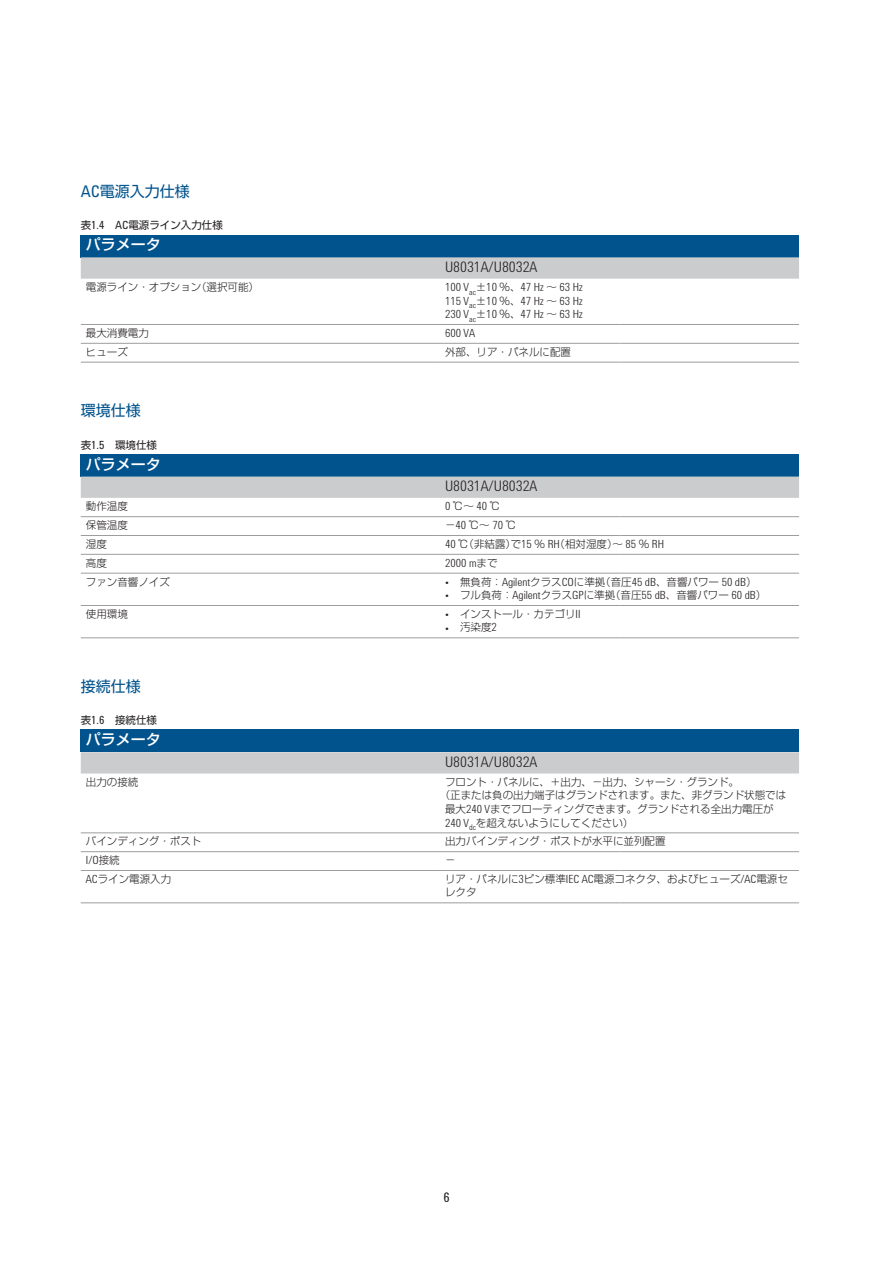
<style>
.page{position:relative;width:893px;height:1263px;background:#fff}
.page>*{position:absolute;margin:0;border:0;box-sizing:border-box;transform-origin:0 0}
.t1{font:15px "Shin Go Pro";color:#00538d}
.t2{font:500 15px "Shin Go Pro";color:#fff}
.t3{font:300 14.85px "Agilent Cond";color:#231f20}
.t4{font:13.5px "Agilent Cond";color:#231f20}
.t5{font:300 11.55px/13.5px "Agilent Cond";color:#231f20;text-align:justify}
.t6{font:300 10.5px/13.5px "Shin Go Pro";color:#231f20}
.t7{font:10.5px "Shin Go Pro";color:#231f20}
.s1{font-family:"Agilent Cond";font-size:16.5px}
.s2{font-family:"Agilent Cond";font-size:11.55px}
.s3{font-family:"Shin Go Pro";font-size:10.5px}
</style>
<div class="page">
<div style="left:81px;top:235px;width:718px;height:22px;background:#00538d"></div>
<svg style="left:81px;top:257px;width:718px;height:22px;background:#c8cacd"></svg>
<hr style="left:81px;top:324px;width:359px;height:1px;background:#9b9da0">
<hr style="left:440px;top:324px;width:179px;height:1px;background:#9b9da0">
<hr style="left:619px;top:324px;width:180px;height:1px;background:#9b9da0">
<hr style="left:81px;top:343px;width:359px;height:1px;background:#9b9da0">
<hr style="left:440px;top:343px;width:179px;height:1px;background:#9b9da0">
<hr style="left:619px;top:343px;width:180px;height:1px;background:#9b9da0">
<hr style="left:81px;top:362px;width:359px;height:1px;background:#9b9da0">
<hr style="left:440px;top:362px;width:179px;height:1px;background:#9b9da0">
<hr style="left:619px;top:362px;width:180px;height:1px;background:#9b9da0">
<div style="left:81px;top:454px;width:718px;height:23px;background:#00538d"></div>
<div style="left:81px;top:477px;width:718px;height:21px;background:#cbccce"></div>
<hr style="left:81px;top:516px;width:359px;height:1px;background:#9b9da0">
<hr style="left:440px;top:516px;width:179px;height:1px;background:#9b9da0">
<hr style="left:619px;top:516px;width:180px;height:1px;background:#9b9da0">
<hr style="left:81px;top:535px;width:359px;height:1px;background:#9b9da0">
<hr style="left:440px;top:535px;width:179px;height:1px;background:#9b9da0">
<hr style="left:619px;top:535px;width:180px;height:1px;background:#9b9da0">
<hr style="left:81px;top:554px;width:359px;height:1px;background:#9b9da0">
<hr style="left:440px;top:554px;width:179px;height:1px;background:#9b9da0">
<hr style="left:619px;top:554px;width:180px;height:1px;background:#9b9da0">
<hr style="left:81px;top:573px;width:359px;height:1px;background:#9b9da0">
<hr style="left:440px;top:573px;width:179px;height:1px;background:#9b9da0">
<hr style="left:619px;top:573px;width:180px;height:1px;background:#9b9da0">
<hr style="left:81px;top:605px;width:359px;height:1px;background:#9b9da0">
<hr style="left:440px;top:605px;width:179px;height:1px;background:#9b9da0">
<hr style="left:619px;top:605px;width:180px;height:1px;background:#9b9da0">
<hr style="left:81px;top:637px;width:359px;height:1px;background:#9b9da0">
<hr style="left:440px;top:637px;width:179px;height:1px;background:#9b9da0">
<hr style="left:619px;top:637px;width:180px;height:1px;background:#9b9da0">
<div style="left:81px;top:730px;width:718px;height:22px;background:#00538d"></div>
<div style="left:81px;top:752px;width:718px;height:21px;background:#cbccce"></div>
<hr style="left:81px;top:832px;width:359px;height:1px;background:#9b9da0">
<hr style="left:440px;top:832px;width:179px;height:1px;background:#9b9da0">
<hr style="left:619px;top:832px;width:180px;height:1px;background:#9b9da0">
<hr style="left:81px;top:851px;width:359px;height:1px;background:#9b9da0">
<hr style="left:440px;top:851px;width:179px;height:1px;background:#9b9da0">
<hr style="left:619px;top:851px;width:180px;height:1px;background:#9b9da0">
<hr style="left:81px;top:870px;width:359px;height:1px;background:#9b9da0">
<hr style="left:440px;top:870px;width:179px;height:1px;background:#9b9da0">
<hr style="left:619px;top:870px;width:180px;height:1px;background:#9b9da0">
<hr style="left:81px;top:902px;width:359px;height:1px;background:#9b9da0">
<hr style="left:440px;top:902px;width:179px;height:1px;background:#9b9da0">
<hr style="left:619px;top:902px;width:180px;height:1px;background:#9b9da0">
<h1 class="t1" style="left:81px;top:179px;width:111px"><span class="s1">AC</span>電源入力仕様</h1>
<p class="t7" style="left:81px;top:217px;width:144px">表<span class="s2">1.4 AC</span>電源ライン入力仕様</p>
<h1 class="t2" style="left:86px;top:232px;width:76px">パラメータ</h1>
<h2 class="t3" style="left:445px;top:258px;width:94px">U8031A/U8032A</h2>
<p class="t6" style="left:86px;top:279px;width:175px">電源ライン・オプション（選択可能）</p>
<p class="t5" style="left:445px;top:280px;width:139px">100 V<sub>ac</sub><span class="s3">±</span>10 <span class="s3">％、</span>47 Hz <span class="s3">～</span> 63 Hz 115 V<sub>ac</sub><span class="s3">±</span>10 <span class="s3">％、</span>47 Hz <span class="s3">～</span> 63 Hz 230 V<sub>ac</sub><span class="s3">±</span>10 <span class="s3">％、</span>47 Hz <span class="s3">～</span> 63 Hz</p>
<p class="t6" style="left:86px;top:325px;width:64px">最大消費電力</p>
<p class="t5" style="left:445px;top:326px;width:32px">600 VA</p>
<p class="t6" style="left:86px;top:344px;width:43px">ヒューズ</p>
<p class="t6" style="left:445px;top:344px;width:127px">外部、リア・パネルに配置</p>
<h1 class="t1" style="left:81px;top:398px;width:61px">環境仕様</h1>
<p class="t7" style="left:81px;top:436px;width:78px">表<span class="s2">1.5</span> 環境仕様</p>
<h1 class="t2" style="left:86px;top:452px;width:76px">パラメータ</h1>
<h2 class="t3" style="left:445px;top:478px;width:94px">U8031A/U8032A</h2>
<p class="t6" style="left:86px;top:498px;width:43px">動作温度</p>
<p class="t5" style="left:445px;top:499px;width:57px">0<span class="s3">℃～</span>40<span class="s3">℃</span></p>
<p class="t6" style="left:86px;top:517px;width:43px">保管温度</p>
<p class="t6" style="left:445px;top:517px;width:73px">－<span class="s2">40</span> ℃～ <span class="s2">70</span> ℃</p>
<p class="t6" style="left:86px;top:536px;width:22px">湿度</p>
<p class="t6" style="left:445px;top:536px;width:221px"><span class="s2">40</span> ℃（非結露）で<span class="s2">15</span> ％ <span class="s2">RH</span>（相対湿度）～ <span class="s2">85</span> ％ <span class="s2">RH</span></p>
<p class="t6" style="left:86px;top:555px;width:22px">高度</p>
<p class="t5" style="left:445px;top:556px;width:54px">2000 m<span class="s3">まで</span></p>
<p class="t6" style="left:86px;top:574px;width:85px">ファン音響ノイズ</p>
<p class="t6" style="left:445px;top:574px;width:313px"><span class="s2">•</span> 無負荷：<span class="s2">Agilent</span>クラス<span class="s2">CO</span>に準拠（音圧<span class="s2">45 dB</span>、音響パワー <span class="s2">50 dB</span>）</p>
<p class="t6" style="left:445px;top:587px;width:323px"><span class="s2">•</span> フル負荷：<span class="s2">Agilent</span>クラス<span class="s2">GP</span>に準拠（音圧<span class="s2">55 dB</span>、音響パワー <span class="s2">60 dB</span>）</p>
<p class="t6" style="left:86px;top:606px;width:43px">使用環境</p>
<p class="t6" style="left:445px;top:606px;width:137px"><span class="s2">•</span> インストール・カテゴリ<span class="s2">II</span></p>
<p class="t6" style="left:445px;top:619px;width:53px"><span class="s2">•</span> 汚染度<span class="s2">2</span></p>
<h1 class="t1" style="left:81px;top:674px;width:61px">接続仕様</h1>
<p class="t7" style="left:81px;top:712px;width:78px">表<span class="s2">1.6</span> 接続仕様</p>
<h1 class="t2" style="left:86px;top:727px;width:76px">パラメータ</h1>
<h2 class="t3" style="left:445px;top:753px;width:94px">U8031A/U8032A</h2>
<p class="t6" style="left:86px;top:774px;width:54px">出力の接続</p>
<p class="t6" style="left:445px;top:774px;width:295px">フロント・パネルに、＋出力、－出力、シャーシ・グランド。</p>
<p class="t6" style="left:440px;top:787px;width:348px">（正または負の出力端子はグランドされます。また、非グランド状態では</p>
<p class="t6" style="left:445px;top:801px;width:330px">最大<span class="s2">240 V</span>までフローティングできます。グランドされる全出力電圧が</p>
<p class="t6" style="left:445px;top:814px;width:190px"><span class="s2">240 V</span><sub>dc</sub>を超えないようにしてください）</p>
<p class="t6" style="left:86px;top:833px;width:117px">バインディング・ポスト</p>
<p class="t6" style="left:445px;top:833px;width:222px">出力バインディング・ポストが水平に並列配置</p>
<p class="t5" style="left:86px;top:853px;width:35px">I/O<span class="s3">接続</span></p>
<p class="t6" style="left:445px;top:852px;width:12px">－</p>
<p class="t6" style="left:86px;top:871px;width:87px"><span class="s2">AC</span>ライン電源入力</p>
<p class="t6" style="left:445px;top:871px;width:344px">リア・パネルに<span class="s2">3</span>ピン標準<span class="s2">IEC AC</span>電源コネクタ、およびヒューズ<span class="s2">/AC</span>電源セレクタ</p>
<p class="t4" style="left:443px;top:1189px;width:8px">6</p>
</div>
